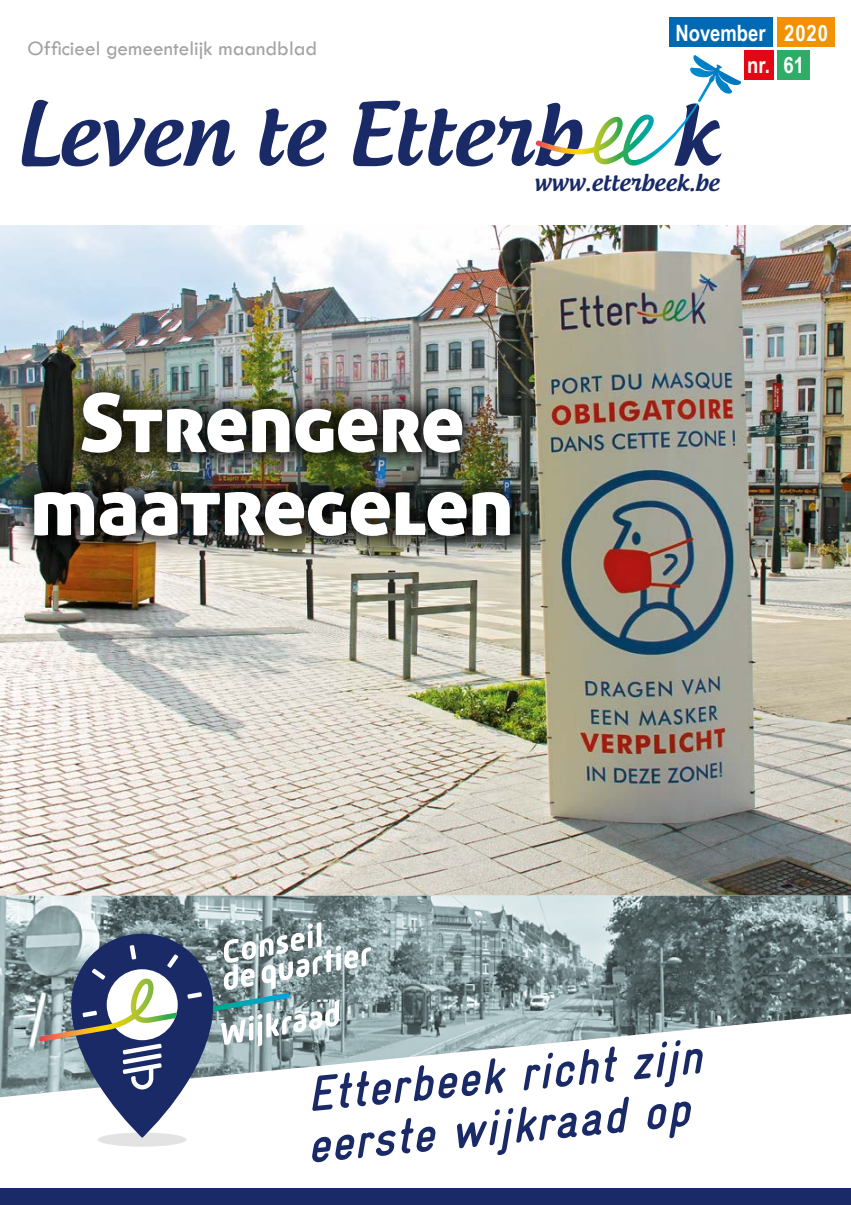
<style>
.page{position:relative;width:851px;height:1205px;background:#fff}
.page>*{position:absolute;margin:0;border:0;box-sizing:border-box;transform-origin:0 0}
.t1{font:500 84px "Androgyne";color:#192a67}
.t2{font:81.25px/83.1px "Aller Display";letter-spacing:-.01em;color:#fff;text-align:center}
.ACTU-page4-5{font:italic 700 50px/51.1px "Gravur Condensed";color:#192a67}
.t3{font:500 23.12px "Androgyne";color:#192a67}
.t4{font:700 22.5px "Arial Narrow";color:#fff}
.t5{font:21.25px "Tw Cen";color:#a3a3a3}
</style>
<div class="page">
<img style="left:0;top:225px;width:850px;height:670px">
<svg style="left:0;top:895px;width:850px;height:202px"></svg>
<div style="left:0;top:1188px;width:850px;height:17px;background:#192a67"></div>
<div style="left:98px;top:1132px;width:88px;height:14px;background:#e3e3e3;border-radius:50%"></div>
<svg style="left:71px;top:934px;width:142px;height:204px"></svg>
<svg style="left:39px;top:922px;width:332px;height:167px"></svg>
<div style="left:744px;top:50px;width:29px;height:30px;background:#e30613"></div>
<div style="left:776px;top:50px;width:33px;height:30px;background:#2fac66"></div>
<svg style="left:535px;top:55px;width:207px;height:111px"></svg>
<div style="left:776px;top:18px;width:58px;height:29px;background:#f39200"></div>
<div style="left:669px;top:18px;width:103px;height:29px;background:#0069b4"></div>
<div style="left:12px;top:371px;width:519px;height:187px;background:#000;opacity:.75"></div>
<p class="t5" style="left:28px;top:35px;width:291px">Officieel gemeentelijk maandblad</p>
<p class="t4" style="left:675px;top:16px;width:92px">November</p>
<p class="t4" style="left:784px;top:16px;width:45px">2020</p>
<p class="t4" style="left:747px;top:48px;width:24px">nr.</p>
<p class="t4" style="left:783px;top:48px;width:22px">61</p>
<p class="t1" style="left:15px;top:81px;width:703px">Leven te Etterb k</p>
<p class="t3" style="left:533px;top:167px;width:187px">www.etterbeek.be</p>
<p class="t2" style="left:30px;top:380px;width:485px">Strengere maatregelen</p>
<p class="ACTU-page4-5" style="left:298px;top:1071px;width:403px;rotate:-6deg">Etterbeek richt zijn eerste wijkraad op</p>
</div>
